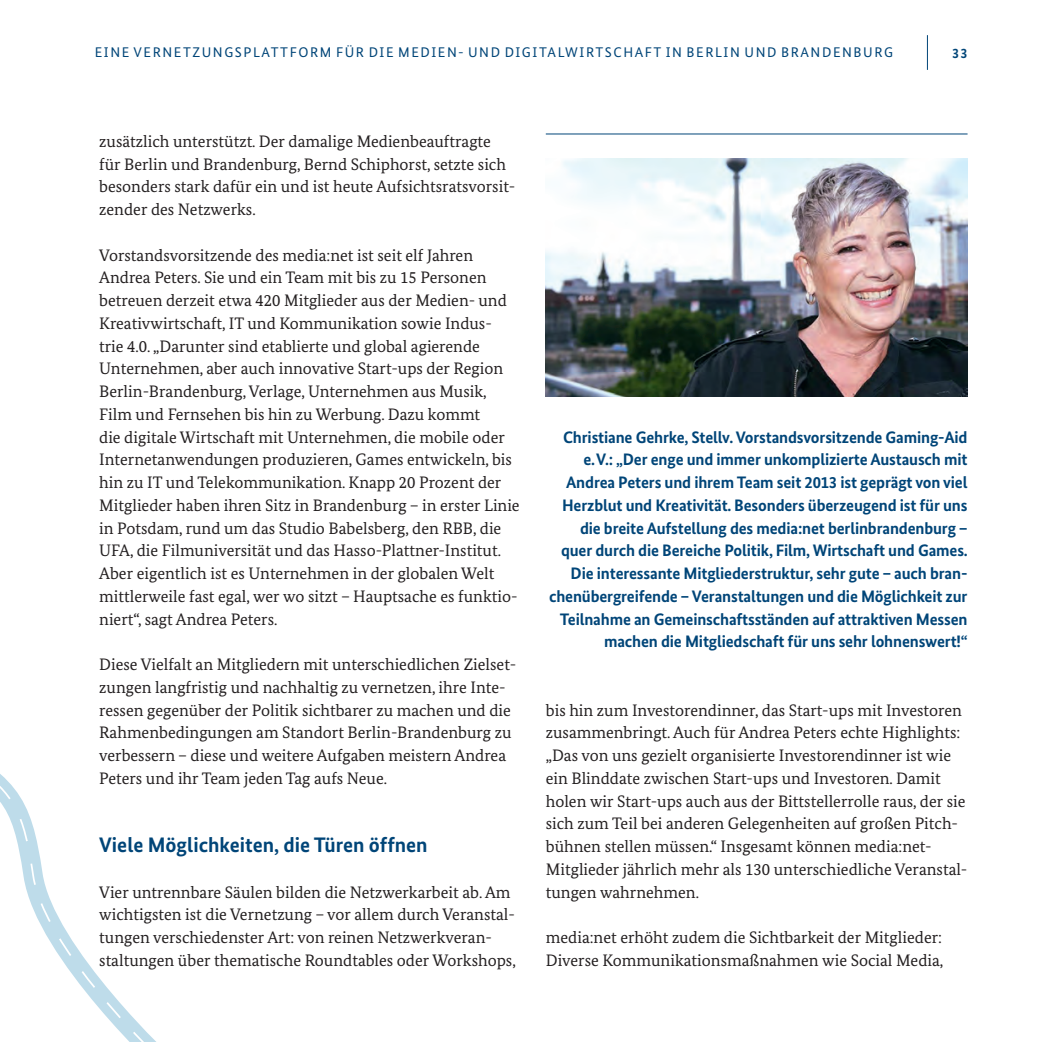
<style>
.page{position:relative;width:1042px;height:1042px;background:#fff}
.page>*{position:absolute;margin:0;border:0;box-sizing:border-box;transform-origin:0 0}
.t1{font:700 21px "Bundes Sans";color:#004578}
.t2{font:16.62px/22.8px "Bundes Serif";color:#231f20}
.t3{font:700 16.62px/22.8px "Bundes Sans";letter-spacing:-.01em;color:#004578;text-align:right}
.t4{font:14px "Bundes Sans";letter-spacing:.11em;color:#004578}
.t5{font:700 14px "Bundes Sans";color:#004578}
</style>
<div class="page">
<hr style="left:927px;top:35px;width:1px;height:35px;background:#004578">
<hr style="left:546px;top:134px;width:421px;height:1px;background:#004578">
<img style="left:546px;top:159px;width:421px;height:238px">
<svg style="left:19px;top:820px;width:32px;height:101px"></svg>
<svg style="left:0;top:774px;width:31px;height:80px"></svg>
<svg style="left:39px;top:901px;width:117px;height:141px"></svg>
<svg style="left:29px;top:861px;width:8px;height:26px"></svg>
<p class="t4" style="left:95px;top:44px;width:800px">EINE VERNETZUNGSPLATTFORM FÜR DIE MEDIEN- UND DIGITALWIRTSCHAFT IN BERLIN UND BRANDENBURG</p>
<p class="t5" style="left:952px;top:44px;width:17px">33</p>
<p class="t2" style="left:99px;top:130px;width:416px">zusätzlich unterstützt. Der damalige Medienbeauftragte für Berlin und Brandenburg, Bernd Schiphorst, setzte sich besonders stark dafür ein und ist heute Aufsichtsratsvorsit&shy;zender des Netzwerks.</p>
<p class="t2" style="left:99px;top:243px;width:422px">Vorstandsvorsitzende des media:net ist seit elf Jahren Andrea Peters. Sie und ein Team mit bis zu 15 Personen betreuen derzeit etwa 420 Mitglieder aus der Medien- und Kreativwirtschaft, IT und Kommunikation sowie Indus-<br>trie 4.0. „Darunter sind etablierte und global agierende Unternehmen, aber auch innovative Start-ups der Region Berlin-Brandenburg, Verlage, Unternehmen aus Musik, Film und Fernsehen bis hin zu Werbung. Dazu kommt<br>die digitale Wirtschaft mit Unternehmen, die mobile oder Internetanwendungen produzieren, Games entwickeln, bis hin zu IT und Telekommunikation. Knapp 20 Prozent der Mitglieder haben ihren Sitz in Brandenburg – in erster Linie in Potsdam, rund um das Studio Babelsberg, den RBB, die UFA, die Filmuniversität und das Hasso-Plattner-Institut.<br>Aber eigentlich ist es Unternehmen in der globalen Welt mittlerweile fast egal, wer wo sitzt – Hauptsache es funktio&shy;niert“, sagt Andrea Peters.</p>
<p class="t2" style="left:99px;top:653px;width:417px">Diese Vielfalt an Mitgliedern mit unterschiedlichen Zielset&shy;zungen langfristig und nachhaltig zu vernetzen, ihre Inte&shy;ressen gegenüber der Politik sichtbarer zu machen und die Rahmenbedingungen am Standort Berlin-Brandenburg zu verbessern – diese und weitere Aufgaben meistern Andrea Peters und ihr Team jeden Tag aufs Neue.</p>
<h2 class="t1" style="left:99px;top:832px;width:330px">Viele Möglichkeiten, die Türen öffnen</h2>
<p class="t2" style="left:99px;top:880px;width:418px">Vier untrennbare Säulen bilden die Netzwerkarbeit ab. Am wichtigsten ist die Vernetzung – vor allem durch Veranstal&shy;tungen verschiedenster Art: von reinen Netzwerkveran&shy;staltungen über thematische Roundtables oder Workshops,</p>
<p class="t3" style="left:549px;top:425px;width:420px">Christiane Gehrke, Stellv. Vorstandsvorsitzende Gaming-Aid e.V.: „Der enge und immer unkomplizierte Austausch mit Andrea Peters und ihrem Team seit 2013 ist geprägt von viel Herzblut und Kreativität. Besonders überzeugend ist für uns die breite Aufstellung des media:net berlinbrandenburg – quer durch die Bereiche Politik, Film, Wirtschaft und Games.<br>Die interessante Mitgliederstruktur, sehr gute – auch bran&shy;chenübergreifende – Veranstaltungen und die Möglichkeit zur Teilnahme an Gemeinschaftsständen auf attraktiven Messen machen die Mitgliedschaft für uns sehr lohnenswert!“</p>
<p class="t2" style="left:546px;top:698px;width:422px">bis hin zum Investorendinner, das Start-ups mit Investoren zusammenbringt. Auch für Andrea Peters echte Highlights: „Das von uns gezielt organisierte Investorendinner ist wie ein Blinddate zwischen Start-ups und Investoren. Damit holen wir Start-ups auch aus der Bittstellerrolle raus, der sie sich zum Teil bei anderen Gelegenheiten auf großen Pitch&shy;bühnen stellen müssen.“ Insgesamt können media:net-Mitglieder jährlich mehr als 130 unterschiedliche Veranstal&shy;tungen wahrnehmen.</p>
<p class="t2" style="left:546px;top:926px;width:399px">media:net erhöht zudem die Sichtbarkeit der Mitglieder:<br>Diverse Kommunikationsmaßnahmen wie Social Media,</p>
</div>
